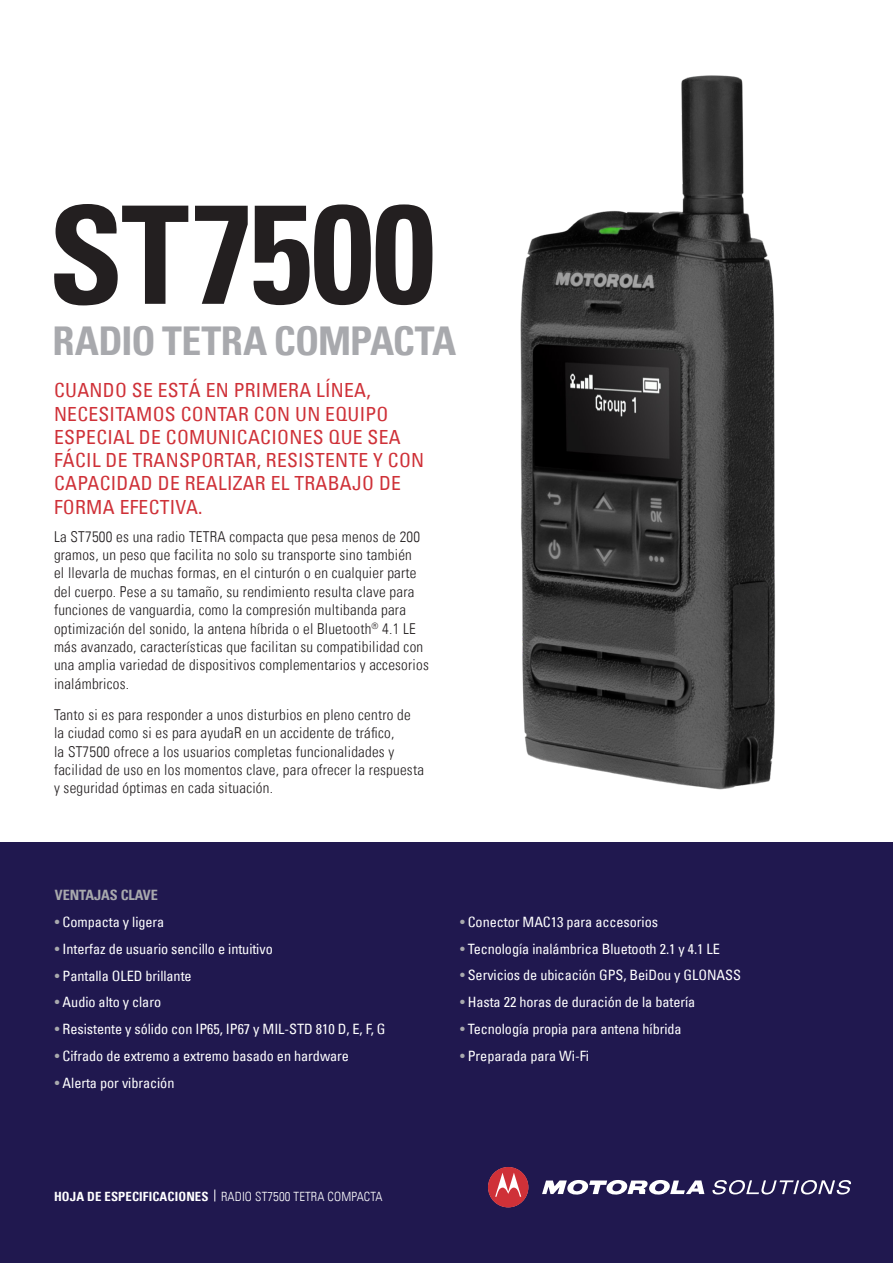
<style>
.page{position:relative;width:893px;height:1263px;background:#fff}
.page>*{position:absolute;margin:0;border:0;box-sizing:border-box;transform-origin:0 0}
.t1{font:700 condensed 140.55px "Univers LT";color:#231f20}
.t2{font:700 condensed 39.75px "Univers LT";letter-spacing:-.02em;color:#a8a9ad}
.t3{font:condensed 19.5px/23.2px "Univers LT";letter-spacing:.015em;color:#cf3138}
.t4{font:300 condensed 15px/18.3px "Univers LT";letter-spacing:.015em;color:#231f20}
.t5{font:condensed 14.25px "Univers LT";letter-spacing:-.005em;color:#fff}
.t6{font:700 condensed 14.25px "Univers LT";letter-spacing:-.005em;color:#a8a9ad}
.t7{font:300 condensed 12.75px "Univers LT";letter-spacing:.01em;color:#fff}
.s1{font-size:136.05px}
.s2{color:#a8a9ad}
.s3{font-weight:700}
</style>
<div class="page">
<div style="left:0;top:842px;width:893px;height:421px;background:#20184f"></div>
<svg style="left:215px;top:1189px;width:1px;height:12px"></svg>
<svg style="left:542px;top:1180px;width:162px;height:15px"></svg>
<svg style="left:488px;top:1167px;width:40px;height:40px"></svg>
<svg style="left:712px;top:1180px;width:139px;height:14px"></svg>
<img style="left:520px;top:75px;width:256px;height:715px">
<p class="t1" style="left:48px;top:168px;width:389px"><span class="s1">ST</span>7500</p>
<p class="t2" style="left:53px;top:316px;width:405px">RADIO TETRA COMPACTA</p>
<p class="t3" style="left:54px;top:378px;width:372px">CUANDO SE ESTÁ EN PRIMERA LÍNEA,<br>NECESITAMOS CONTAR CON UN EQUIPO<br>ESPECIAL DE COMUNICACIONES QUE SEA<br>FÁCIL DE TRANSPORTAR, RESISTENTE Y CON<br>CAPACIDAD DE REALIZAR EL TRABAJO DE<br>FORMA EFECTIVA.</p>
<p class="t4" style="left:54px;top:527px;width:376px">La ST7500 es una radio TETRA compacta que pesa menos de 200 gramos, un peso que facilita no solo su transporte sino también<br>el llevarla de muchas formas, en el cinturón o en cualquier parte del cuerpo. Pese a su tamaño, su rendimiento resulta clave para funciones de vanguardia, como la compresión multibanda para optimización del sonido, la antena híbrida o el Bluetooth<sup>®</sup> 4.1 LE más avanzado, características que facilitan su compatibilidad con una amplia variedad de dispositivos complementarios y accesorios inalámbricos.</p>
<p class="t4" style="left:54px;top:705px;width:372px">Tanto si es para responder a unos disturbios en pleno centro de la ciudad como si es para ayudaR en un accidente de tráfico,<br>la ST7500 ofrece a los usuarios completas funcionalidades y facilidad de uso en los momentos clave, para ofrecer la respuesta y seguridad óptimas en cada situación.</p>
<p class="t6" style="left:55px;top:886px;width:104px">VENTAJAS CLAVE</p>
<p class="t5" style="left:55px;top:913px;width:111px"><span class="s2">•</span> Compacta y ligera</p>
<p class="t5" style="left:55px;top:939px;width:219px"><span class="s2">•</span> Interfaz de usuario sencillo e intuitivo</p>
<p class="t5" style="left:55px;top:966px;width:138px"><span class="s2">•</span> Pantalla OLED brillante</p>
<p class="t5" style="left:55px;top:993px;width:108px"><span class="s2">•</span> Audio alto y claro</p>
<p class="t5" style="left:55px;top:1020px;width:332px"><span class="s2">•</span> Resistente y sólido con IP65, IP67 y MIL-STD 810 D, E, F, G</p>
<p class="t5" style="left:55px;top:1047px;width:296px"><span class="s2">•</span> Cifrado de extremo a extremo basado en hardware</p>
<p class="t5" style="left:55px;top:1074px;width:121px"><span class="s2">•</span> Alerta por vibración</p>
<p class="t5" style="left:460px;top:913px;width:200px"><span class="s2">•</span> Conector MAC13 para accesorios</p>
<p class="t5" style="left:460px;top:939px;width:261px"><span class="s2">•</span> Tecnología inalámbrica Bluetooth 2.1 y 4.1 LE</p>
<p class="t5" style="left:460px;top:966px;width:282px"><span class="s2">•</span> Servicios de ubicación GPS, BeiDou y GLONASS</p>
<p class="t5" style="left:460px;top:993px;width:237px"><span class="s2">•</span> Hasta 22 horas de duración de la batería</p>
<p class="t5" style="left:460px;top:1020px;width:223px"><span class="s2">•</span> Tecnología propia para antena híbrida</p>
<p class="t5" style="left:460px;top:1047px;width:131px"><span class="s2">•</span> Preparada para Wi-Fi</p>
<p class="t7" style="left:54px;top:1189px;width:330px"><span class="s3">HOJA DE ESPECIFICACIONES</span> RADIO ST7500 TETRA COMPACTA</p>
</div>
